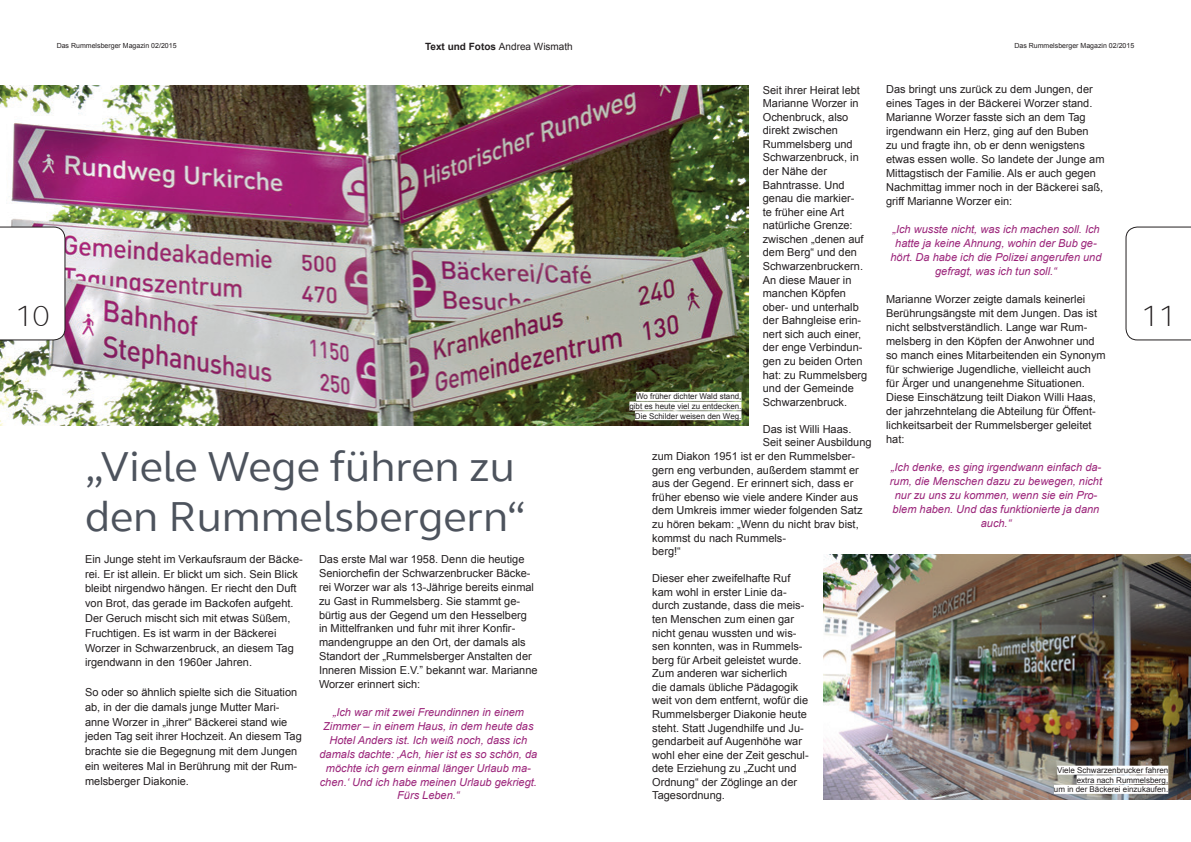
<style>
.page{position:relative;width:1191px;height:842px;background:#fff}
.page>*{position:absolute;margin:0;border:0;box-sizing:border-box;transform-origin:0 0}
.t1{font:43px/50px "FS Elliot";color:#4d535d}
.t2{font:300 30px "FS Elliot";color:#231f20}
.t3{font:11px/13.6px "Arial";color:#231f20}
.t4{font:italic 11px/14px "Arial";color:#9b247a;text-align:center}
.t5{font:10px "Arial";color:#231f20}
.t6{font:8px/9.6px "Arial";color:#231f20;text-align:right}
.t7{font:7px "Arial";color:#231f20}
.s1{font-weight:700}
</style>
<div class="page">
<img style="left:0;top:86px;width:748px;height:340px">
<img style="left:823px;top:555px;width:368px;height:244px">
<div style="left:636px;top:392px;width:105px;height:9px;background:#fff"></div>
<div style="left:629px;top:402px;width:112px;height:9px;background:#fff"></div>
<div style="left:635px;top:411px;width:106px;height:9px;background:#fff"></div>
<div style="left:1057px;top:766px;width:111px;height:9px;background:#fff"></div>
<div style="left:1076px;top:775px;width:92px;height:9px;background:#fff"></div>
<div style="left:1054px;top:785px;width:114px;height:9px;background:#fff"></div>
<svg style="left:0;top:227px;width:65px;height:113px"></svg>
<svg style="left:1125px;top:227px;width:66px;height:113px"></svg>
<p class="t7" style="left:57px;top:41px;width:121px">Das Rummelsberger Magazin 02/2015</p>
<p class="t7" style="left:1014px;top:41px;width:121px">Das Rummelsberger Magazin 02/2015</p>
<p class="t5" style="left:425px;top:40px;width:149px"><span class="s1">Text und Fotos</span> Andrea Wismath</p>
<p class="t3" style="left:886px;top:82px;width:220px;line-height:14px">Das bringt uns zurück zu dem Jungen, der eines Tages in der Bäckerei Worzer stand.<br>Marianne Worzer fasste sich an dem Tag irgendwann ein Herz, ging auf den Buben<br>zu und fragte ihn, ob er denn wenigstens etwas essen wolle. So landete der Junge am Mittagstisch der Familie. Als er auch gegen Nachmittag immer noch in der Bäckerei saß, griff Marianne Worzer ein:</p>
<p class="t4" style="left:890px;top:222px;width:212px">„Ich wusste nicht, was ich machen soll. Ich hatte ja keine Ahnung, wohin der Bub ge&shy;hört. Da habe ich die Polizei angerufen und gefragt, was ich tun soll.“</p>
<p class="t3" style="left:886px;top:292px;width:221px;line-height:14px">Marianne Worzer zeigte damals keinerlei Berührungsängste mit dem Jungen. Das ist nicht selbstverständlich. Lange war Rum&shy;melsberg in den Köpfen der Anwohner und so manch eines Mitarbeitenden ein Synonym für schwierige Jugendliche, vielleicht auch für Ärger und unangenehme Situationen.<br>Diese Einschätzung teilt Diakon Willi Haas, der jahrzehntelang die Abteilung für Öffent&shy;lichkeitsarbeit der Rummelsberger geleitet hat:</p>
<p class="t4" style="left:890px;top:460px;width:214px">„Ich denke, es ging irgendwann einfach da&shy;rum, die Menschen dazu zu bewegen, nicht nur zu uns zu kommen, wenn sie ein Pro&shy;blem haben. Und das funktionierte ja dann auch.“</p>
<p class="t3" style="left:763px;top:83px;width:106px">Seit ihrer Heirat lebt<br>Marianne Worzer in<br>Ochenbruck, also direkt zwischen<br>Rummelsberg und<br>Schwarzenbruck, in der Nähe der<br>Bahntrasse. Und genau die markier-<br>te früher eine Art natürliche Grenze: zwischen „denen auf dem Berg“ und den<br>Schwarzenbruckern.<br>An diese Mauer in manchen Köpfen ober- und unterhalb der Bahngleise erin&shy;nert sich auch einer, der enge Verbindun&shy;gen zu beiden Orten hat: zu Rummelsberg und der Gemeinde<br>Schwarzenbruck.</p>
<p class="t3" style="left:763px;top:422px;width:90px">Das ist Willi Haas.</p>
<p class="t3" style="left:763px;top:436px;width:110px">Seit seiner Ausbildung</p>
<p class="t3" style="left:652px;top:449px;width:204px">zum Diakon 1951 ist er den Rummelsber-</p>
<p class="t3" style="left:652px;top:463px;width:208px">gern eng verbunden, außerdem stammt er</p>
<p class="t3" style="left:652px;top:477px;width:203px">aus der Gegend. Er erinnert sich, dass er</p>
<p class="t3" style="left:652px;top:490px;width:208px">früher ebenso wie viele andere Kinder aus</p>
<p class="t3" style="left:652px;top:504px;width:212px">dem Umkreis immer wieder folgenden Satz</p>
<p class="t3" style="left:652px;top:517px;width:208px">zu hören bekam: „Wenn du nicht brav bist,</p>
<p class="t3" style="left:652px;top:531px;width:135px">kommst du nach Rummels-</p>
<p class="t3" style="left:652px;top:544px;width:30px">berg!“</p>
<p class="t3" style="left:652px;top:572px;width:158px">Dieser eher zweifelhafte Ruf kam wohl in erster Linie da&shy;durch zustande, dass die meis&shy;ten Menschen zum einen gar nicht genau wussten und wis&shy;sen konnten, was in Rummels&shy;berg für Arbeit geleistet wurde.<br>Zum anderen war sicherlich<br>die damals übliche Pädagogik weit von dem entfernt, wofür die<br>Rummelsberger Diakonie heute steht. Statt Jugendhilfe und Ju&shy;gendarbeit auf Augenhöhe war wohl eher eine der Zeit geschul&shy;dete Erziehung zu „Zucht und<br>Ordnung“ der Zöglinge an der<br>Tagesordnung.</p>
<h2 class="t2" style="left:15px;top:296px;width:36px">10</h2>
<h2 class="t2" style="left:1141px;top:296px;width:36px">11</h2>
<p class="t6" style="left:629px;top:392px;width:114px">Wo früher dichter Wald stand, gibt es heute viel zu entdecken.<br>Die Schilder weisen den Weg.</p>
<h1 class="t1" style="left:85px;top:440px;width:442px">„Viele Wege führen zu den Rummelsbergern“</h1>
<p class="t3" style="left:85px;top:552px;width:219px;line-height:14.8px">Ein Junge steht im Verkaufsraum der Bäcke&shy;rei. Er ist allein. Er blickt um sich. Sein Blick bleibt nirgendwo hängen. Er riecht den Duft von Brot, das gerade im Backofen aufgeht.<br>Der Geruch mischt sich mit etwas Süßem, Fruchtigen. Es ist warm in der Bäckerei Worzer in Schwarzenbruck, an diesem Tag irgendwann in den 1960er Jahren.</p>
<p class="t3" style="left:85px;top:685px;width:218px;line-height:14.8px">So oder so ähnlich spielte sich die Situation ab, in der die damals junge Mutter Mari&shy;anne Worzer in „ihrer“ Bäckerei stand wie jeden Tag seit ihrer Hochzeit. An diesem Tag brachte sie die Begegnung mit dem Jungen ein weiteres Mal in Berührung mit der Rum&shy;melsberger Diakonie.</p>
<p class="t3" style="left:319px;top:552px;width:220px;line-height:13.9px">Das erste Mal war 1958. Denn die heutige Seniorchefin der Schwarzenbrucker Bäcke&shy;rei Worzer war als 13-Jährige bereits einmal zu Gast in Rummelsberg. Sie stammt ge&shy;bürtig aus der Gegend um den Hesselberg in Mittelfranken und fuhr mit ihrer Konfir&shy;mandengruppe an den Ort, der damals als Standort der „Rummelsberger Anstalten der Inneren Mission E.V.” bekannt war. Marianne Worzer erinnert sich:</p>
<p class="t4" style="left:319px;top:705px;width:219px">„Ich war mit zwei Freundinnen in einem Zimmer – in einem Haus, in dem heute das Hotel Anders ist. Ich weiß noch, dass ich damals dachte: ‚Ach, hier ist es so schön, da möchte ich gern einmal länger Urlaub ma&shy;chen.‘ Und ich habe meinen Urlaub gekriegt.<br>Fürs Leben.“</p>
<p class="t6" style="left:1054px;top:766px;width:116px">Viele Schwarzenbrucker fahren extra nach Rummelsberg,<br>um in der Bäckerei einzukaufen.</p>
</div>
